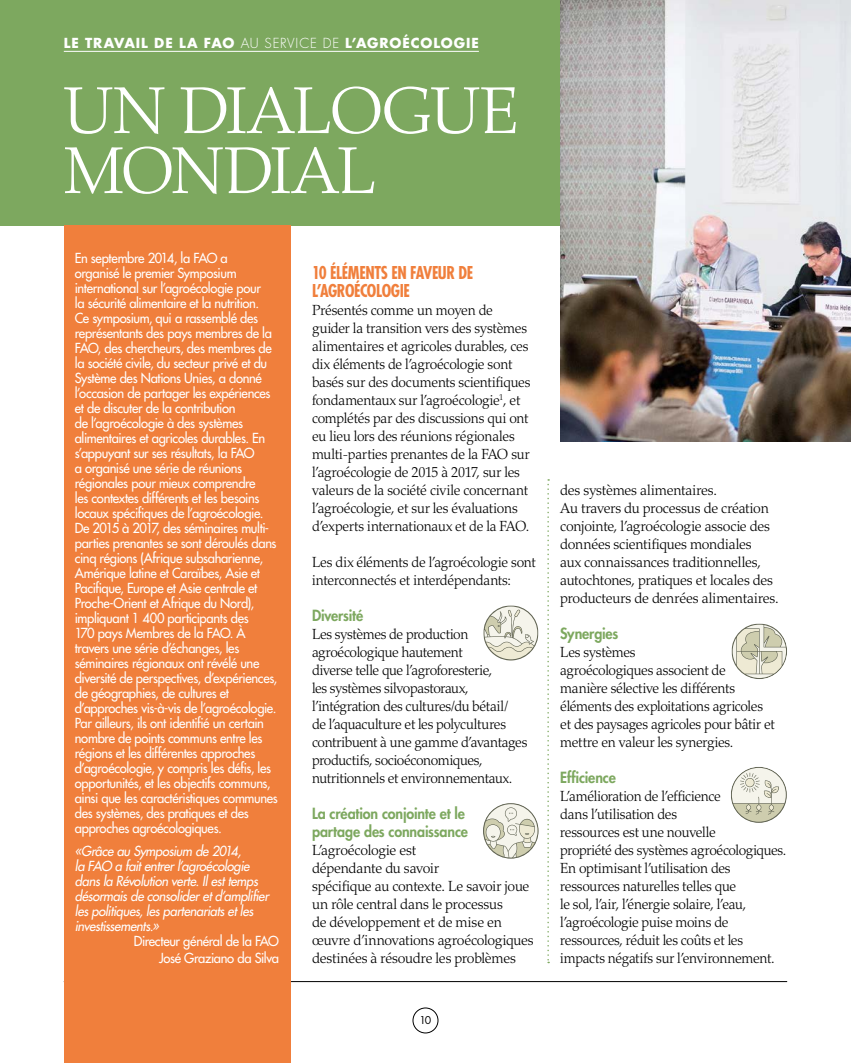
<style>
.page{position:relative;width:851px;height:1063px;background:#fff}
.page>*{position:absolute;margin:0;border:0;box-sizing:border-box;transform-origin:0 0}
.MAINTITLE{font:300 66px/60px "Palatino LT Std";letter-spacing:-.025em;color:#fff}
.TEXT_HEADINGS{font:700 condensed 17.25px/18px "Futura Std";letter-spacing:-.025em;color:#f07f3c;scale:.95 1}
.TITOLETTI{font:800 15px/18px "Futura Std";letter-spacing:-.01em;color:#7da85f;scale:.95 1}
.TEXT__FR{font:800 15px "Futura Std";letter-spacing:-.015em;color:#7da85f;scale:.95 1}
.TEXT__FR-2{font:300 14.7px/18px "Palatino LT Std";letter-spacing:-.02em;color:#000;scale:.96 1}
.TEXT__FR-3{font:300 14.7px/18px "Palatino LT Std";letter-spacing:-.02em;color:#000}
.BOX_FUTURA{font:500 13.5px/15px "Futura Std";letter-spacing:-.025em;color:#fff;scale:.96 1}
.BOX_FUTURA-2{font:italic 500 13.5px/15px "Futura Std";letter-spacing:-.025em;color:#fff;scale:.96 1}
.t1{font:700 13.5px "Futura Std";letter-spacing:.065em;color:#fff}
.t2{font:10.5px "Futura Std";color:#000}
.s1{font-weight:300}
</style>
<div class="page">
<div style="left:412px;top:1008px;width:26px;height:25px;border:1px solid #000;border-radius:50%"></div>
<hr style="left:64px;top:981px;width:723px;height:1px;background:#000">
<div style="left:0;top:0;width:850px;height:225px;background:#7da85f"></div>
<svg style="left:547px;top:479px;width:2px;height:484px"></svg>
<div style="left:64px;top:225px;width:227px;height:838px;background:#f07f3c"></div>
<img style="left:560px;top:0;width:290px;height:441px">
<svg style="left:483px;top:605px;width:55px;height:55px"></svg>
<svg style="left:731px;top:767px;width:55px;height:56px"></svg>
<svg style="left:483px;top:803px;width:55px;height:56px"></svg>
<svg style="left:731px;top:624px;width:56px;height:55px"></svg>
<hr style="left:64px;top:51px;width:415px;height:1px;background:#fff">
<p class="t1" style="left:64px;top:34px;width:416px">LE TRAVAIL DE LA FAO <span class="s1">AU SERVICE DE</span> L’AGROÉCOLOGIE</p>
<p class="MAINTITLE" style="left:64px;top:82px;width:455px">UN DIALOGUE<br>MONDIAL</p>
<p class="BOX_FUTURA" style="left:75px;top:250px;width:213px">En septembre 2014, la FAO a<br>organisé le premier Symposium international sur l’agroécologie pour<br>la sécurité alimentaire et la nutrition.<br>Ce symposium, qui a rassemblé des représentants des pays membres de la FAO, des chercheurs, des membres de la société civile, du secteur privé et du Système des Nations Unies, a donné l’occasion de partager les expériences et de discuter de la contribution<br>de l’agroécologie à des systèmes alimentaires et agricoles durables. En s’appuyant sur ses résultats, la FAO<br>a organisé une série de réunions régionales pour mieux comprendre<br>les contextes différents et les besoins locaux spécifiques de l’agroécologie.<br>De 2015 à 2017, des séminaires multi&shy;parties prenantes se sont déroulés dans cinq régions (Afrique subsaharienne, Amérique latine et Caraïbes, Asie et Pacifique, Europe et Asie centrale et Proche-Orient et Afrique du Nord), impliquant 1 400 participants des<br>170 pays Membres de la FAO. À travers une série d’échanges, les séminaires régionaux ont révélé une diversité de perspectives, d’expériences, de géographies, de cultures et d’approches vis-à-vis de l’agroécologie.<br>Par ailleurs, ils ont identifié un certain nombre de points communs entre les régions et les différentes approches d’agroécologie, y compris les défis, les opportunités, et les objectifs communs, ainsi que les caractéristiques communes des systèmes, des pratiques et des approches agroécologiques.</p>
<p class="BOX_FUTURA-2" style="left:75px;top:844px;width:204px">«Grâce au Symposium de 2014,<br>la FAO a fait entrer l’agroécologie dans la Révolution verte. Il est temps désormais de consolider et d’amplifier les politiques, les partenariats et les investissements.»</p>
<p class="BOX_FUTURA" style="left:134px;top:933px;width:153px;line-height:16.5px;text-align:right">Directeur général de la FAO<br>José Graziano da Silva</p>
<p class="TEXT_HEADINGS" style="left:312px;top:264px;width:171px">10 ÉLÉMENTS EN FAVEUR DE<br>L’AGROÉCOLOGIE</p>
<p class="TEXT__FR-2" style="left:312px;top:301px;width:229px">Présentés comme un moyen de guider la transition vers des systèmes alimentaires et agricoles durables, ces dix éléments de l’agroécologie sont basés sur des documents scientifiques fondamentaux sur l’agroécologie<sup>1</sup>, et complétés par des discussions qui ont eu lieu lors des réunions régionales multi-parties prenantes de la FAO sur l’agroécologie de 2015 à 2017, sur les valeurs de la société civile concernant l’agroécologie, et sur les évaluations d’experts internationaux et de la FAO.</p>
<p class="TEXT__FR-2" style="left:312px;top:553px;width:235px">Les dix éléments de l’agroécologie sont interconnectés et interdépendants:</p>
<p class="TEXT__FR" style="left:312px;top:606px;width:55px">Diversité</p>
<p class="TEXT__FR-2" style="left:312px;top:625px;width:226px">Les systèmes de production agroécologique hautement<br>diverse telle que l’agroforesterie,<br>les systèmes silvopastoraux, l’intégration des cultures/du bétail/<br>de l’aquaculture et les polycultures contribuent à une gamme d’avantages productifs, socioéconomiques, nutritionnels et environnementaux.</p>
<p class="TITOLETTI" style="left:312px;top:805px;width:166px">La création conjointe et le partage des connaissance</p>
<p class="TEXT__FR-3" style="left:312px;top:841px;width:223px">L’agroécologie est<br>dépendante du savoir<br>spécifique au contexte. Le savoir joue un rôle central dans le processus<br>de développement et de mise en œuvre d’innovations agroécologiques destinées à résoudre les problèmes</p>
<p class="t2" style="left:419px;top:1014px;width:13px">10</p>
<p class="TEXT__FR-3" style="left:560px;top:481px;width:220px">des systèmes alimentaires.<br>Au travers du processus de création conjointe, l’agroécologie associe des données scientifiques mondiales<br>aux connaissances traditionnelles, autochtones, pratiques et locales des producteurs de denrées alimentaires.</p>
<p class="TITOLETTI" style="left:560px;top:625px;width:63px">Synergies</p>
<p class="TEXT__FR-2" style="left:560px;top:643px;width:225px">Les systèmes<br>agroécologiques associent de manière sélective les différents éléments des exploitations agricoles et des paysages agricoles pour bâtir et mettre en valeur les synergies.</p>
<p class="TITOLETTI" style="left:560px;top:769px;width:60px">Efficience</p>
<p class="TEXT__FR-2" style="left:560px;top:787px;width:237px">L’amélioration de l’efficience<br>dans l’utilisation des<br>ressources est une nouvelle<br>propriété des systèmes agroécologiques.<br>En optimisant l’utilisation des ressources naturelles telles que<br>le sol, l’air, l’énergie solaire, l’eau, l’agroécologie puise moins de ressources, réduit les coûts et les impacts négatifs sur l’environnement.</p>
</div>
